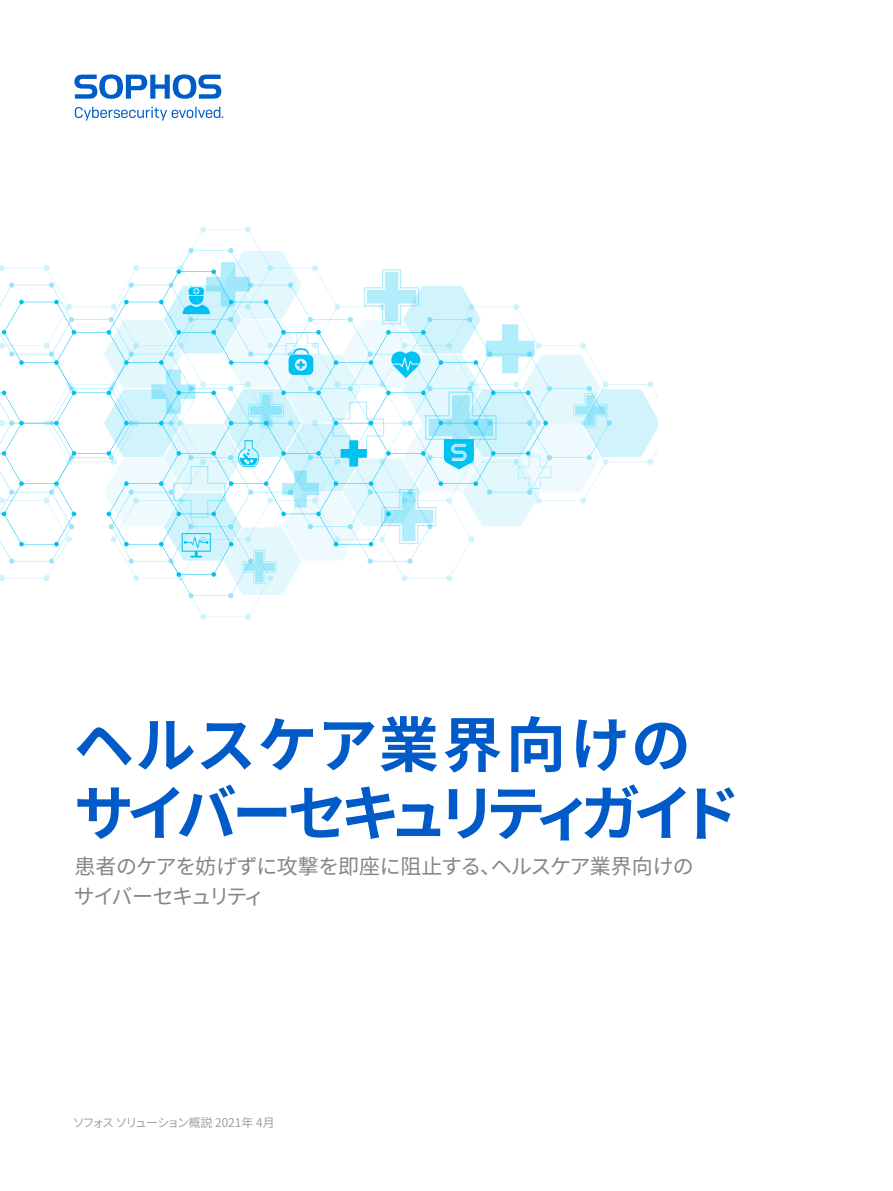
<style>
.page{position:relative;width:893px;height:1191px;background:#fff}
.page>*{position:absolute;margin:0;border:0;box-sizing:border-box;transform-origin:0 0}
.t1{font:700 60px/68.2px "Noto Sans CJ Kjp";letter-spacing:-.075em;color:#005bc8}
.Intro_copy{font:21px/29.2px "Noto Sans CJ Kjp";letter-spacing:-.04em;color:#83868b}
.t2{font:600 12px "Noto Sans CJ Kjp";letter-spacing:-.07em;color:#96989c}
</style>
<div class="page">
<svg style="left:0;top:269px;width:102px;height:308px"></svg>
<svg style="left:102px;top:250px;width:555px;height:346px"></svg>
<svg style="left:74px;top:74px;width:149px;height:47px"></svg>
<p class="t1" style="left:74px;top:712px;width:668px">ヘルスケア業界向けのサイバーセキュリティガイド</p>
<p class="Intro_copy" style="left:74px;top:852px;width:621px">患者のケアを妨げずに攻撃を即座に阻止する、ヘルスケア業界向けのサイバーセキュリティ</p>
<p class="t2" style="left:73px;top:1115px;width:203px">ソフォス ソリューション概説 2021年 4月</p>
</div>
